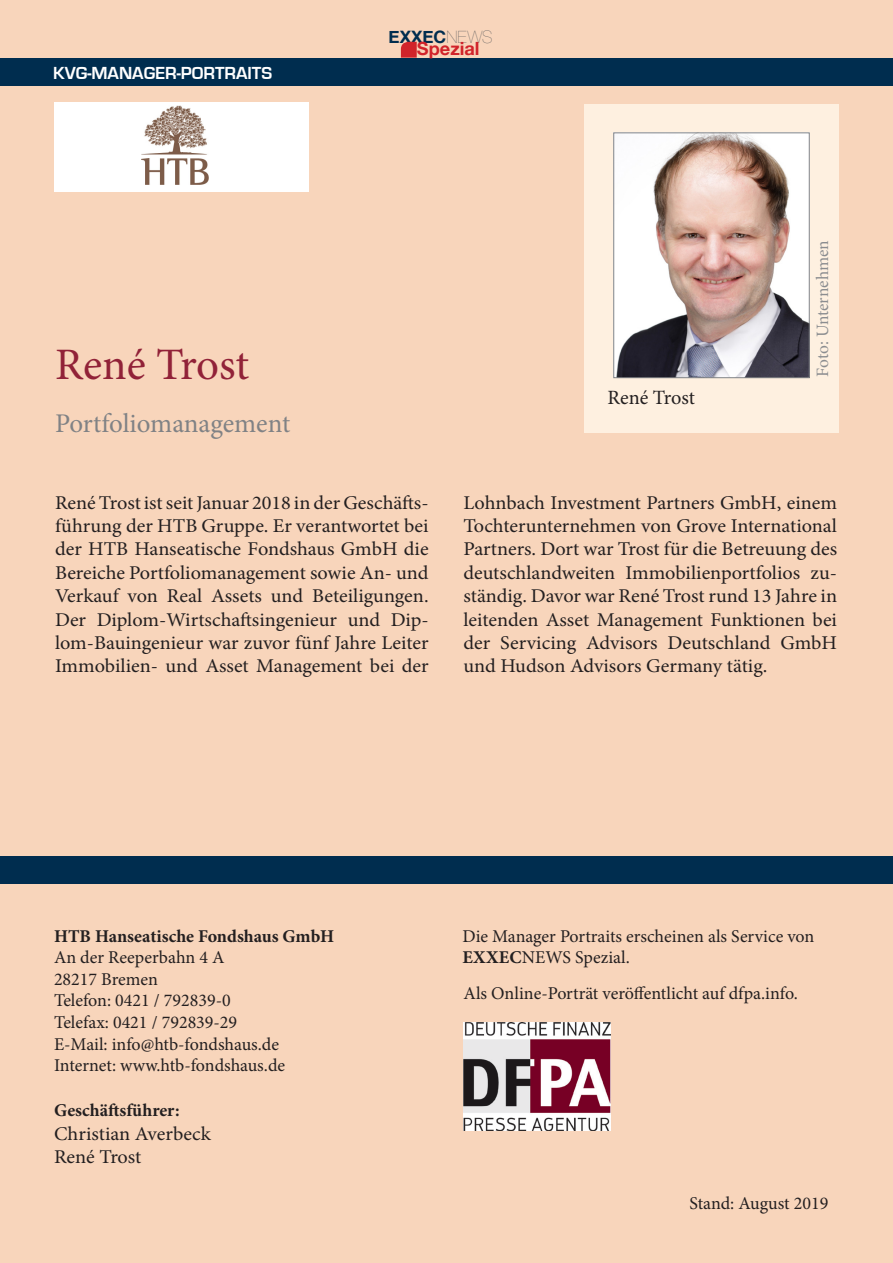
<style>
.page{position:relative;width:893px;height:1263px;background:#f8d5bb}
.page>*{position:absolute;margin:0;border:0;box-sizing:border-box;transform-origin:0 0}
.t1{font:45px "Minion Pro";letter-spacing:-.005em;color:#912238}
.t2{font:27px "Minion Pro";letter-spacing:-.005em;color:#808285}
.t3{font:20.25px "Minion Pro";letter-spacing:-.005em;color:#231f20}
.t4{font:19.5px/23.4px "Minion Pro";color:#231f20;text-align:justify;scale:1.04 1}
.t5{font:700 18.15px "Helvetica Neue";color:#d1232a}
.t6{font:18px/21.6px "Minion Pro";color:#231f20}
.t7{font:700 18px "Minion Pro";color:#231f20}
.t8{font:700 18px "Eurostile";color:#fff}
.t9{font:17.4px "Minion Pro";letter-spacing:-.005em;color:#8b8d90}
.t10{font:700 17.1px "Helvetica Neue";color:#002d4f}
.s1{font-weight:200;color:#57585a}
.s2{font-weight:700}
</style>
<div class="page">
<div style="left:0;top:58px;width:893px;height:28px;background:#002d4f"></div>
<svg style="left:401px;top:42px;width:16px;height:16px"></svg>
<div style="left:54px;top:102px;width:255px;height:89px;background:#fff"></div>
<img style="left:141px;top:106px;width:67px;height:78px">
<div style="left:0;top:856px;width:893px;height:27px;background:#002d4f"></div>
<div style="left:584px;top:104px;width:255px;height:329px;background:#fef0e0"></div>
<img style="left:615px;top:135px;width:193px;height:241px">
<div style="left:613px;top:133px;width:197px;height:245px;border:1px solid #808285"></div>
<img style="left:463px;top:1022px;width:147px;height:108px">
<p class="t8" style="left:53px;top:63px;width:221px">KVG-MANAGER-PORTRAITS</p>
<p class="t10" style="left:389px;top:24px;width:106px">EXXEC<span class="s1">NEWS</span></p>
<p class="t5" style="left:417px;top:34px;width:64px">Spezial</p>
<h1 class="t1" style="left:55px;top:335px;width:196px">René Trost</h1>
<h2 class="t2" style="left:55px;top:405px;width:237px">Portfoliomanagement</h2>
<p class="t3" style="left:607px;top:384px;width:89px">René Trost</p>
<p class="t9" style="left:811px;top:377px;width:138px;rotate:-90deg">Foto: Unternehmen</p>
<p class="t4" style="left:55px;top:491px;width:361px">René Trost ist seit Januar 2018 in der Geschäfts&shy;führung der HTB Gruppe. Er verantwortet bei der HTB Hanseatische Fondshaus GmbH die Bereiche Portfoliomanagement sowie An- und Verkauf von Real Assets und Beteiligungen.<br>Der Diplom-Wirtschaftsingenieur und Dip&shy;lom-Bauingenieur war zuvor fünf Jahre Leiter Immobilien- und Asset Management bei der</p>
<p class="t4" style="left:463px;top:491px;width:361px">Lohnbach Investment Partners GmbH, einem Tochterunternehmen von Grove International Partners. Dort war Trost für die Betreuung des deutschlandweiten Immobilienportfolios zu&shy;ständig. Davor war René Trost rund 13 Jahre in leitenden Asset Management Funktionen bei der Servicing Advisors Deutschland GmbH und Hudson Advisors Germany tätig.</p>
<p class="t7" style="left:54px;top:923px;width:282px">HTB Hanseatische Fondshaus GmbH</p>
<p class="t6" style="left:54px;top:947px;width:233px">An der Reeperbahn 4 A<br>28217 Bremen<br>Telefon: 0421 / 792839-0<br>Telefax: 0421 / 792839-29<br>E-Mail: info@htb-fondshaus.de<br>Internet: www.htb-fondshaus.de</p>
<p class="t7" style="left:54px;top:1098px;width:127px">Geschäftsführer:</p>
<p class="t4" style="left:54px;top:1122px;width:152px">Christian Averbeck<br>René Trost</p>
<p class="t6" style="left:462px;top:925px;width:353px">Die Manager Portraits erscheinen als Service von<br><span class="s2">EXXEC</span>NEWS Spezial.</p>
<p class="t6" style="left:463px;top:982px;width:336px">Als Online-Porträt veröffentlicht auf dfpa.info.</p>
<p class="t6" style="left:689px;top:1192px;width:140px">Stand: August 2019</p>
</div>
